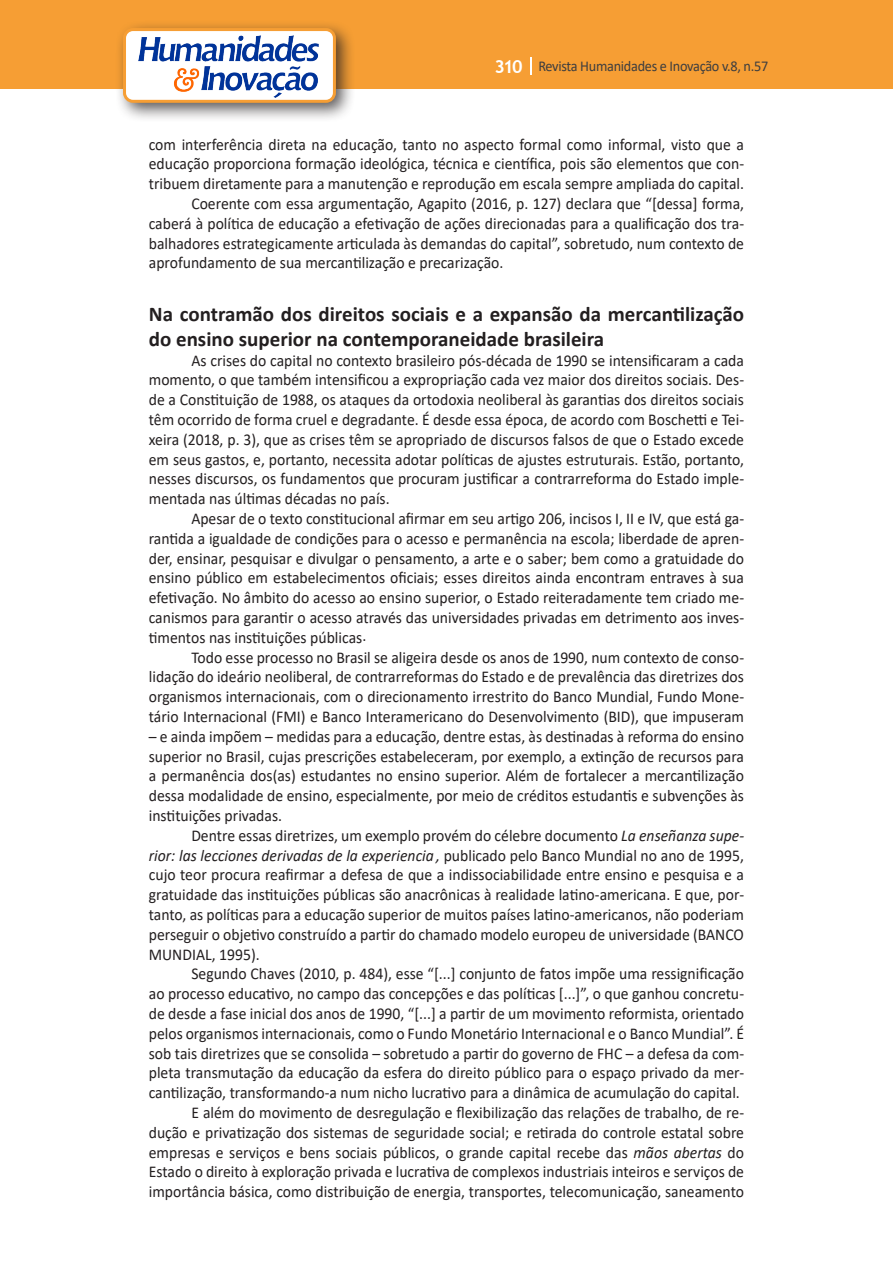
<style>
.page{position:relative;width:893px;height:1263px;background:#fff}
.page>*{position:absolute;margin:0;border:0;box-sizing:border-box;transform-origin:0 0}
.Titulo_2{font:700 21px/25.2px "Calibri";color:#231f20}
.Texto{font:16.5px/19.8px "Calibri";color:#231f20;text-align:justify;scale:.95 1}
.t1{font:15px "Calibri";letter-spacing:-.02em;color:#3e3e3f;scale:.95 1}
.s1{font-family:"Trebuchet MS";font-weight:700;font-size:18px;color:#fff}
.s2{font-style:italic}
</style>
<div class="page">
<div style="left:0;top:0;width:893px;height:88px;background:#f69e34"></div>
<svg style="left:530px;top:57px;width:2px;height:18px"></svg>
<div style="left:115px;top:20px;width:241px;height:103px;background:#231f20;opacity:.75"></div>
<div style="left:125px;top:30px;width:209px;height:71px;background:#fff;border-radius:9px"></div>
<img style="left:138px;top:35px;width:181px;height:62px">
<div style="left:123px;top:28px;width:213px;height:75px;border:3px solid #f69e34;border-radius:9px"></div>
<p class="t1" style="left:495px;top:56px;width:290px"><span class="s1">310</span> Revista Humanidades e Inovação v.8, n.57</p>
<p class="Texto" style="left:149px;top:134px;width:628px">com interferência direta na educação, tanto no aspecto formal como informal, visto que a educação proporciona formação ideológica, técnica e científica, pois são elementos que con&shy;tribuem diretamente para a manutenção e reprodução em escala sempre ampliada do capital.</p>
<p class="Texto" style="left:149px;top:193px;width:628px;text-indent:43px">Coerente com essa argumentação, Agapito (2016, p. 127) declara que “[dessa] forma, caberá à política de educação a efetivação de ações direcionadas para a qualificação dos tra&shy;balhadores estrategicamente articulada às demandas do capital”, sobretudo, num contexto de aprofundamento de sua mercantilização e precarização.</p>
<p class="Titulo_2" style="left:149px;top:301px;width:597px">Na contramão dos direitos sociais e a expansão da mercantilização do ensino superior na contemporaneidade brasileira</p>
<p class="Texto" style="left:149px;top:350px;width:628px;text-indent:43px">As crises do capital no contexto brasileiro pós-década de 1990 se intensificaram a cada momento, o que também intensificou a expropriação cada vez maior dos direitos sociais. Des&shy;de a Constituição de 1988, os ataques da ortodoxia neoliberal às garantias dos direitos sociais têm ocorrido de forma cruel e degradante. É desde essa época, de acordo com Boschetti e Tei&shy;xeira (2018, p. 3), que as crises têm se apropriado de discursos falsos de que o Estado excede em seus gastos, e, portanto, necessita adotar políticas de ajustes estruturais. Estão, portanto, nesses discursos, os fundamentos que procuram justificar a contrarreforma do Estado imple&shy;mentada nas últimas décadas no país.</p>
<p class="Texto" style="left:149px;top:508px;width:628px;text-indent:43px">Apesar de o texto constitucional afirmar em seu artigo 206, incisos I, II e IV, que está ga&shy;rantida a igualdade de condições para o acesso e permanência na escola; liberdade de apren&shy;der, ensinar, pesquisar e divulgar o pensamento, a arte e o saber; bem como a gratuidade do ensino público em estabelecimentos oficiais; esses direitos ainda encontram entraves à sua efetivação. No âmbito do acesso ao ensino superior, o Estado reiteradamente tem criado me&shy;canismos para garantir o acesso através das universidades privadas em detrimento aos inves&shy;timentos nas instituições públicas.</p>
<p class="Texto" style="left:149px;top:647px;width:628px;text-indent:43px">Todo esse processo no Brasil se aligeira desde os anos de 1990, num contexto de conso&shy;lidação do ideário neoliberal, de contrarreformas do Estado e de prevalência das diretrizes dos organismos internacionais, com o direcionamento irrestrito do Banco Mundial, Fundo Mone&shy;tário Internacional (FMI) e Banco Interamericano do Desenvolvimento (BID), que impuseram</p>
<p class="Texto" style="left:149px;top:726px;width:628px">– e ainda impõem – medidas para a educação, dentre estas, às destinadas à reforma do ensino superior no Brasil, cujas prescrições estabeleceram, por exemplo, a extinção de recursos para a permanência dos(as) estudantes no ensino superior. Além de fortalecer a mercantilização dessa modalidade de ensino, especialmente, por meio de créditos estudantis e subvenções às instituições privadas.</p>
<p class="Texto" style="left:149px;top:825px;width:628px;text-indent:43px">Dentre essas diretrizes, um exemplo provém do célebre documento <span class="s2">La enseñanza supe&shy;rior: las lecciones derivadas de la experiencia ,</span> publicado pelo Banco Mundial no ano de 1995, cujo teor procura reafirmar a defesa de que a indissociabilidade entre ensino e pesquisa e a gratuidade das instituições públicas são anacrônicas à realidade latino-americana. E que, por&shy;tanto, as políticas para a educação superior de muitos países latino-americanos, não poderiam perseguir o objetivo construído a partir do chamado modelo europeu de universidade (BANCO MUNDIAL, 1995).</p>
<p class="Texto" style="left:149px;top:964px;width:628px;text-indent:43px">Segundo Chaves (2010, p. 484), esse “[...] conjunto de fatos impõe uma ressignificação ao processo educativo, no campo das concepções e das políticas [...]”, o que ganhou concretu&shy;de desde a fase inicial dos anos de 1990, “[...] a partir de um movimento reformista, orientado pelos organismos internacionais, como o Fundo Monetário Internacional e o Banco Mundial”. É sob tais diretrizes que se consolida – sobretudo a partir do governo de FHC – a defesa da com&shy;pleta transmutação da educação da esfera do direito público para o espaço privado da mer&shy;cantilização, transformando-a num nicho lucrativo para a dinâmica de acumulação do capital.</p>
<p class="Texto" style="left:149px;top:1102px;width:628px;text-indent:43px">E além do movimento de desregulação e flexibilização das relações de trabalho, de re&shy;dução e privatização dos sistemas de seguridade social; e retirada do controle estatal sobre empresas e serviços e bens sociais públicos, o grande capital recebe das <span class="s2">mãos abertas</span> do Estado o direito à exploração privada e lucrativa de complexos industriais inteiros e serviços de importância básica, como distribuição de energia, transportes, telecomunicação, saneamento</p>
</div>
